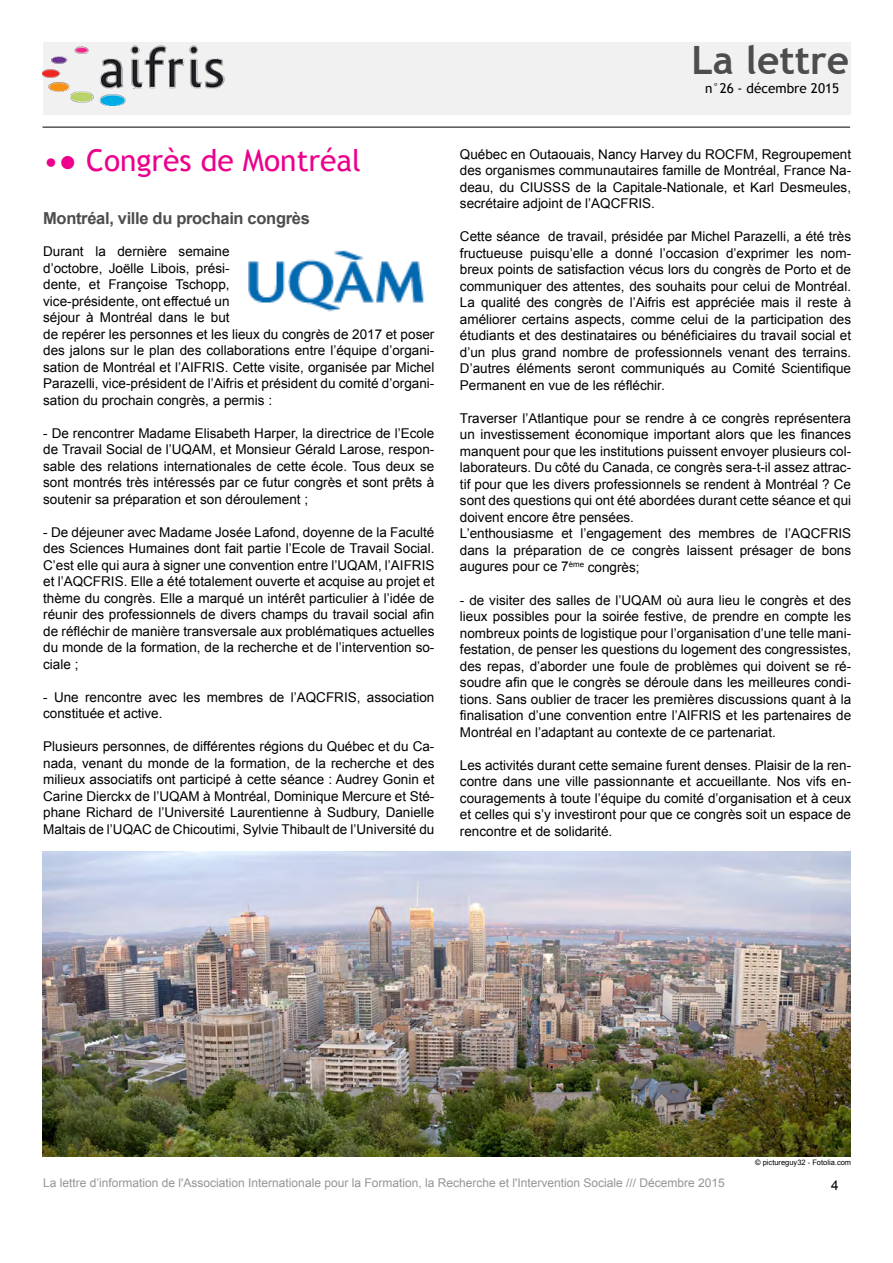
<style>
.page{position:relative;width:893px;height:1263px;background:#fff}
.page>*{position:absolute;margin:0;border:0;box-sizing:border-box;transform-origin:0 0}
.t1{font:700 39px "Trebuchet MS";color:#4d4d4f}
.t2{font:30px "Trebuchet MS";color:#ec008c}
.t3{font:700 16.5px "Arial";letter-spacing:-.02em;color:#4d4d4f}
.t4{font:13.5px/16.5px "Arial";color:#000;text-align:justify}
.t5{font:13.5px "Trebuchet MS";color:#000}
.t6{font:12px "Arial";color:#939598}
.t7{font:7.5px "Arial";color:#000}
</style>
<div class="page">
<div style="left:43px;top:43px;width:807px;height:72px;background:#f1f1f2"></div>
<img style="left:43px;top:45px;width:182px;height:60px">
<hr style="left:43px;top:127px;width:807px;height:1px;background:#000">
<img style="left:248px;top:250px;width:177px;height:62px">
<img style="left:43px;top:851px;width:807px;height:305px">
<h2 class="t2" style="left:43px;top:143px;width:319px">•● Congrès de Montréal</h2>
<p class="t3" style="left:43px;top:207px;width:268px">Montréal, ville du prochain congrès</p>
<p class="t4" style="left:43px;top:243px;width:393px;text-align:left">Durant la dernière semaine<br>d’octobre, Joëlle Libois, prési-<br>dente, et Françoise Tschopp,<br>vice-présidente, ont effectué un<br>séjour à Montréal dans le but<br>de repérer les personnes et les lieux du congrès de 2017 et poser des jalons sur le plan des collaborations entre l’équipe d’organi&shy;sation de Montréal et l’AIFRIS. Cette visite, organisée par Michel Parazelli, vice-président de l’Aifris et président du comité d’organi&shy;sation du prochain congrès, a permis :</p>
<p class="t4" style="left:43px;top:425px;width:393px">- De rencontrer Madame Elisabeth Harper, la directrice de l’Ecole de Travail Social de l’UQAM, et Monsieur Gérald Larose, respon&shy;sable des relations internationales de cette école. Tous deux se sont montrés très intéressés par ce futur congrès et sont prêts à soutenir sa préparation et son déroulement ;</p>
<p class="t4" style="left:43px;top:524px;width:393px">- De déjeuner avec Madame Josée Lafond, doyenne de la Faculté des Sciences Humaines dont fait partie l’Ecole de Travail Social.<br>C’est elle qui aura à signer une convention entre l’UQAM, l’AIFRIS et l’AQCFRIS. Elle a été totalement ouverte et acquise au projet et thème du congrès. Elle a marqué un intérêt particulier à l’idée de réunir des professionnels de divers champs du travail social afin de réfléchir de manière transversale aux problématiques actuelles du monde de la formation, de la recherche et de l’intervention so&shy;ciale ;</p>
<p class="t4" style="left:43px;top:689px;width:393px">- Une rencontre avec les membres de l’AQCFRIS, association constituée et active.</p>
<p class="t4" style="left:43px;top:738px;width:393px">Plusieurs personnes, de différentes régions du Québec et du Ca&shy;nada, venant du monde de la formation, de la recherche et des milieux associatifs ont participé à cette séance : Audrey Gonin et Carine Dierckx de l’UQAM à Montréal, Dominique Mercure et Sté&shy;phane Richard de l’Université Laurentienne à Sudbury, Danielle Maltais de l’UQAC de Chicoutimi, Sylvie Thibault de l’Université du</p>
<h1 class="t1" style="left:691px;top:36px;width:159px">La lettre</h1>
<p class="t5" style="left:705px;top:80px;width:136px">n°26 - décembre 2015</p>
<p class="t4" style="left:460px;top:146px;width:393px">Québec en Outaouais, Nancy Harvey du ROCFM, Regroupement des organismes communautaires famille de Montréal, France Na&shy;deau, du CIUSSS de la Capitale-Nationale, et Karl Desmeules, secrétaire adjoint de l’AQCFRIS.</p>
<p class="t4" style="left:460px;top:229px;width:393px">Cette séance de travail, présidée par Michel Parazelli, a été très fructueuse puisqu’elle a donné l’occasion d’exprimer les nom&shy;breux points de satisfaction vécus lors du congrès de Porto et de communiquer des attentes, des souhaits pour celui de Montréal.<br>La qualité des congrès de l’Aifris est appréciée mais il reste à améliorer certains aspects, comme celui de la participation des étudiants et des destinataires ou bénéficiaires du travail social et d’un plus grand nombre de professionnels venant des terrains.<br>D’autres éléments seront communiqués au Comité Scientifique Permanent en vue de les réfléchir.</p>
<p class="t4" style="left:460px;top:410px;width:393px;text-align:left">Traverser l’Atlantique pour se rendre à ce congrès représentera un investissement économique important alors que les finances manquent pour que les institutions puissent envoyer plusieurs col&shy;laborateurs. Du côté du Canada, ce congrès sera-t-il assez attrac&shy;tif pour que les divers professionnels se rendent à Montréal ? Ce sont des questions qui ont été abordées durant cette séance et qui doivent encore être pensées.<br>L’enthousiasme et l’engagement des membres de l’AQCFRIS dans la préparation de ce congrès laissent présager de bons augures pour ce 7<sup>ème</sup> congrès;</p>
<p class="t4" style="left:460px;top:592px;width:393px">- de visiter des salles de l’UQAM où aura lieu le congrès et des lieux possibles pour la soirée festive, de prendre en compte les nombreux points de logistique pour l’organisation d’une telle mani&shy;festation, de penser les questions du logement des congressistes, des repas, d’aborder une foule de problèmes qui doivent se ré&shy;soudre afin que le congrès se déroule dans les meilleures condi&shy;tions. Sans oublier de tracer les premières discussions quant à la finalisation d’une convention entre l’AIFRIS et les partenaires de Montréal en l’adaptant au contexte de ce partenariat.</p>
<p class="t4" style="left:460px;top:757px;width:393px">Les activités durant cette semaine furent denses. Plaisir de la ren&shy;contre dans une ville passionnante et accueillante. Nos vifs en&shy;couragements à toute l’équipe du comité d’organisation et à ceux et celles qui s’y investiront pour que ce congrès soit un espace de rencontre et de solidarité.</p>
<p class="t7" style="left:755px;top:1157px;width:97px">© pictureguy32 - Fotolia.com</p>
<p class="t6" style="left:43px;top:1174px;width:683px">La lettre d’information de l'Association Internationale pour la Formation, la Recherche et l'Intervention Sociale /// Décembre 2015</p>
<p class="t4" style="left:831px;top:1177px;width:9px">4</p>
</div>
